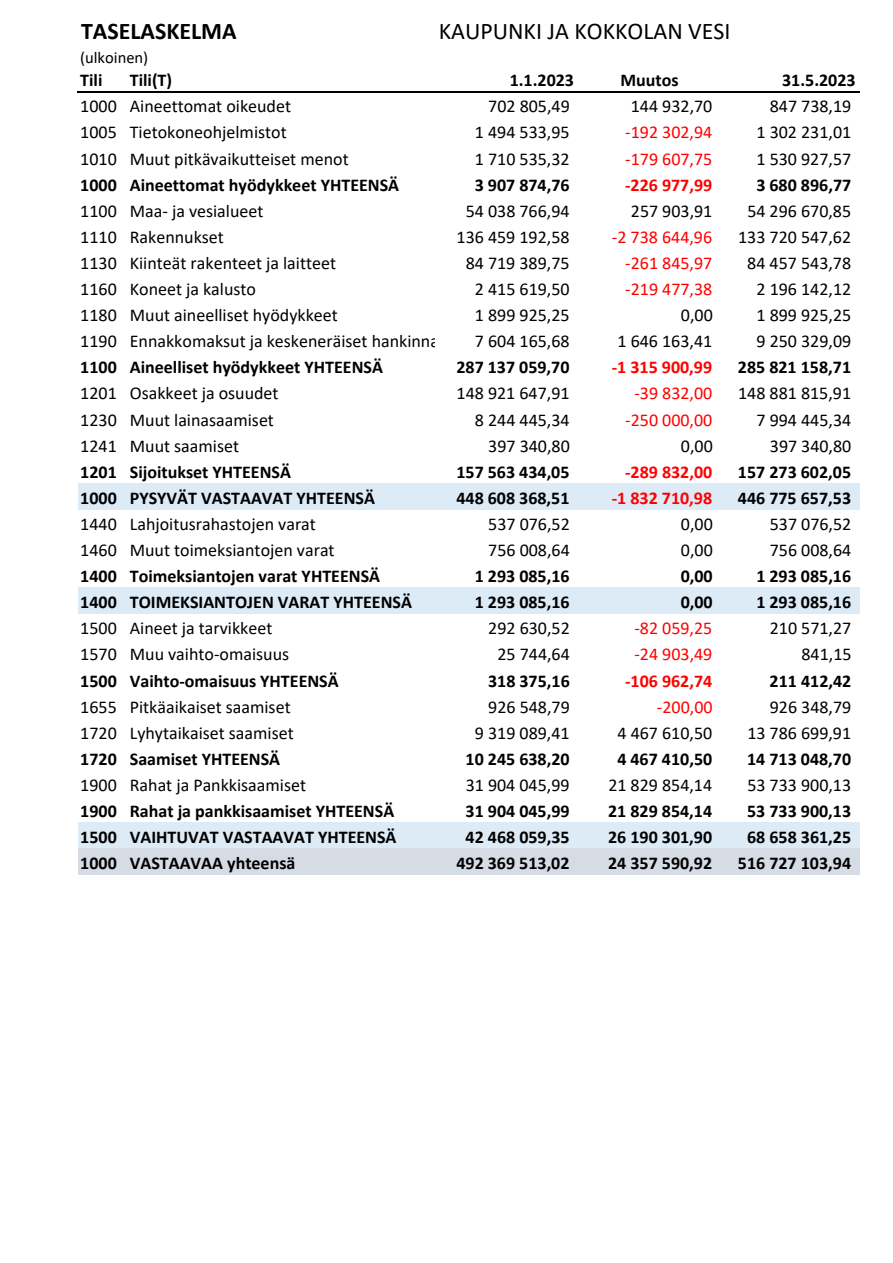
<style>
.page{position:relative;width:893px;height:1263px;background:#fff}
.page>*{position:absolute;margin:0;border:0;box-sizing:border-box;transform-origin:0 0}
.t1{font:24px "Calibri";color:#000}
.t2{font:700 24px "Calibri";color:#000}
.t3{font:18px "Calibri";color:#000}
.t4{font:700 18px "Calibri";color:#000}
.t5{font:18px "Calibri";color:#f00}
.t6{font:700 18px "Calibri";color:#f00}
.t7{font:16.5px "Calibri";color:#000}
</style>
<div class="page">
<div style="left:78px;top:483px;width:781px;height:26px;background:#ddebf7"></div>
<div style="left:78px;top:588px;width:781px;height:26px;background:#ddebf7"></div>
<div style="left:78px;top:822px;width:781px;height:27px;background:#ddebf7"></div>
<div style="left:78px;top:849px;width:781px;height:26px;background:#d6dce4"></div>
<hr style="left:77px;top:91px;width:782px;height:1px;background:#000">
<h1 class="t2" style="left:81px;top:21px;width:157px">TASELASKELMA</h1>
<h1 class="t1" style="left:439px;top:21px;width:293px">KAUPUNKI JA KOKKOLAN VESI</h1>
<p class="t7" style="left:80px;top:51px;width:70px">(ulkoinen)</p>
<p class="t4" style="left:80px;top:73px;width:24px">Tili</p>
<p class="t4" style="left:130px;top:73px;width:44px">Tili(T)</p>
<p class="t4" style="left:510px;top:73px;width:66px">1.1.2023</p>
<p class="t4" style="left:620px;top:73px;width:60px">Muutos</p>
<p class="t4" style="left:782px;top:73px;width:75px">31.5.2023</p>
<p class="t3" style="left:80px;top:99px;width:212px">1000 Aineettomat oikeudet</p>
<p class="t3" style="left:488px;top:99px;width:83px">702 805,49</p>
<p class="t3" style="left:631px;top:99px;width:83px">144 932,70</p>
<p class="t3" style="left:770px;top:99px;width:83px">847 738,19</p>
<p class="t3" style="left:80px;top:125px;width:208px">1005 Tietokoneohjelmistot</p>
<p class="t3" style="left:475px;top:125px;width:96px">1 494 533,95</p>
<p class="t5" style="left:625px;top:125px;width:89px">‐192 302,94</p>
<p class="t3" style="left:756px;top:125px;width:96px">1 302 231,01</p>
<p class="t3" style="left:80px;top:151px;width:270px">1010 Muut pitkävaikutteiset menot</p>
<p class="t3" style="left:475px;top:151px;width:96px">1 710 535,32</p>
<p class="t5" style="left:625px;top:151px;width:89px">‐179 607,75</p>
<p class="t3" style="left:756px;top:151px;width:96px">1 530 927,57</p>
<p class="t4" style="left:80px;top:177px;width:320px">1000 Aineettomat hyödykkeet YHTEENSÄ</p>
<p class="t4" style="left:475px;top:177px;width:96px">3 907 874,76</p>
<p class="t6" style="left:625px;top:177px;width:89px">‐226 977,99</p>
<p class="t4" style="left:756px;top:177px;width:96px">3 680 896,77</p>
<p class="t3" style="left:80px;top:203px;width:185px">1100 Maa‐ ja vesialueet</p>
<p class="t3" style="left:466px;top:203px;width:105px">54 038 766,94</p>
<p class="t3" style="left:631px;top:203px;width:83px">257 903,91</p>
<p class="t3" style="left:747px;top:203px;width:105px">54 296 670,85</p>
<p class="t3" style="left:80px;top:229px;width:145px">1110 Rakennukset</p>
<p class="t3" style="left:457px;top:229px;width:114px">136 459 192,58</p>
<p class="t5" style="left:612px;top:229px;width:102px">‐2 738 644,96</p>
<p class="t3" style="left:738px;top:229px;width:115px">133 720 547,62</p>
<p class="t3" style="left:80px;top:255px;width:257px">1130 Kiinteät rakenteet ja laitteet</p>
<p class="t3" style="left:466px;top:255px;width:105px">84 719 389,75</p>
<p class="t5" style="left:625px;top:255px;width:89px">‐261 845,97</p>
<p class="t3" style="left:747px;top:255px;width:105px">84 457 543,78</p>
<p class="t3" style="left:80px;top:282px;width:177px">1160 Koneet ja kalusto</p>
<p class="t3" style="left:475px;top:282px;width:96px">2 415 619,50</p>
<p class="t5" style="left:625px;top:282px;width:89px">‐219 477,38</p>
<p class="t3" style="left:756px;top:282px;width:96px">2 196 142,12</p>
<p class="t3" style="left:80px;top:308px;width:259px">1180 Muut aineelliset hyödykkeet</p>
<p class="t3" style="left:475px;top:308px;width:96px">1 899 925,25</p>
<p class="t3" style="left:681px;top:308px;width:33px">0,00</p>
<p class="t3" style="left:756px;top:308px;width:96px">1 899 925,25</p>
<p class="t3" style="left:80px;top:334px;width:360px">1190 Ennakkomaksut ja keskeneräiset hankinna</p>
<p class="t3" style="left:475px;top:334px;width:96px">7 604 165,68</p>
<p class="t3" style="left:617px;top:334px;width:96px">1 646 163,41</p>
<p class="t3" style="left:756px;top:334px;width:96px">9 250 329,09</p>
<p class="t4" style="left:80px;top:360px;width:304px">1100 Aineelliset hyödykkeet YHTEENSÄ</p>
<p class="t4" style="left:456px;top:360px;width:115px">287 137 059,70</p>
<p class="t6" style="left:612px;top:360px;width:102px">‐1 315 900,99</p>
<p class="t4" style="left:738px;top:360px;width:115px">285 821 158,71</p>
<p class="t3" style="left:80px;top:386px;width:200px">1201 Osakkeet ja osuudet</p>
<p class="t3" style="left:456px;top:386px;width:115px">148 921 647,91</p>
<p class="t5" style="left:634px;top:386px;width:79px">‐39 832,00</p>
<p class="t3" style="left:738px;top:386px;width:115px">148 881 815,91</p>
<p class="t3" style="left:80px;top:412px;width:195px">1230 Muut lainasaamiset</p>
<p class="t3" style="left:475px;top:412px;width:96px">8 244 445,34</p>
<p class="t5" style="left:625px;top:412px;width:89px">‐250 000,00</p>
<p class="t3" style="left:756px;top:412px;width:96px">7 994 445,34</p>
<p class="t3" style="left:80px;top:438px;width:160px">1241 Muut saamiset</p>
<p class="t3" style="left:488px;top:438px;width:83px">397 340,80</p>
<p class="t3" style="left:681px;top:438px;width:33px">0,00</p>
<p class="t3" style="left:770px;top:438px;width:83px">397 340,80</p>
<p class="t4" style="left:80px;top:464px;width:212px">1201 Sijoitukset YHTEENSÄ</p>
<p class="t4" style="left:456px;top:464px;width:115px">157 563 434,05</p>
<p class="t6" style="left:625px;top:464px;width:89px">‐289 832,00</p>
<p class="t4" style="left:738px;top:464px;width:115px">157 273 602,05</p>
<p class="t4" style="left:80px;top:490px;width:296px">1000 PYSYVÄT VASTAAVAT YHTEENSÄ</p>
<p class="t4" style="left:456px;top:490px;width:115px">448 608 368,51</p>
<p class="t6" style="left:612px;top:490px;width:102px">‐1 832 710,98</p>
<p class="t4" style="left:738px;top:490px;width:115px">446 775 657,53</p>
<p class="t3" style="left:80px;top:516px;width:237px">1440 Lahjoitusrahastojen varat</p>
<p class="t3" style="left:488px;top:516px;width:83px">537 076,52</p>
<p class="t3" style="left:681px;top:516px;width:33px">0,00</p>
<p class="t3" style="left:770px;top:516px;width:83px">537 076,52</p>
<p class="t3" style="left:80px;top:543px;width:256px">1460 Muut toimeksiantojen varat</p>
<p class="t3" style="left:488px;top:543px;width:83px">756 008,64</p>
<p class="t3" style="left:681px;top:543px;width:33px">0,00</p>
<p class="t3" style="left:770px;top:543px;width:83px">756 008,64</p>
<p class="t4" style="left:80px;top:569px;width:301px">1400 Toimeksiantojen varat YHTEENSÄ</p>
<p class="t4" style="left:475px;top:569px;width:96px">1 293 085,16</p>
<p class="t4" style="left:681px;top:569px;width:34px">0,00</p>
<p class="t4" style="left:756px;top:569px;width:96px">1 293 085,16</p>
<p class="t4" style="left:80px;top:595px;width:333px">1400 TOIMEKSIANTOJEN VARAT YHTEENSÄ</p>
<p class="t4" style="left:475px;top:595px;width:96px">1 293 085,16</p>
<p class="t4" style="left:681px;top:595px;width:34px">0,00</p>
<p class="t4" style="left:756px;top:595px;width:96px">1 293 085,16</p>
<p class="t3" style="left:80px;top:621px;width:194px">1500 Aineet ja tarvikkeet</p>
<p class="t3" style="left:488px;top:621px;width:83px">292 630,52</p>
<p class="t5" style="left:634px;top:621px;width:79px">‐82 059,25</p>
<p class="t3" style="left:770px;top:621px;width:83px">210 571,27</p>
<p class="t3" style="left:80px;top:647px;width:210px">1570 Muu vaihto‐omaisuus</p>
<p class="t3" style="left:497px;top:647px;width:74px">25 744,64</p>
<p class="t5" style="left:634px;top:647px;width:79px">‐24 903,49</p>
<p class="t3" style="left:801px;top:647px;width:52px">841,15</p>
<p class="t4" style="left:80px;top:673px;width:260px">1500 Vaihto‐omaisuus YHTEENSÄ</p>
<p class="t4" style="left:488px;top:673px;width:83px">318 375,16</p>
<p class="t6" style="left:625px;top:673px;width:89px">‐106 962,74</p>
<p class="t4" style="left:770px;top:673px;width:83px">211 412,42</p>
<p class="t3" style="left:80px;top:699px;width:212px">1655 Pitkäaikaiset saamiset</p>
<p class="t3" style="left:488px;top:699px;width:83px">926 548,79</p>
<p class="t5" style="left:657px;top:699px;width:57px">‐200,00</p>
<p class="t3" style="left:770px;top:699px;width:83px">926 348,79</p>
<p class="t3" style="left:80px;top:725px;width:215px">1720 Lyhytaikaiset saamiset</p>
<p class="t3" style="left:475px;top:725px;width:96px">9 319 089,41</p>
<p class="t3" style="left:617px;top:725px;width:96px">4 467 610,50</p>
<p class="t3" style="left:747px;top:725px;width:105px">13 786 699,91</p>
<p class="t4" style="left:80px;top:751px;width:201px">1720 Saamiset YHTEENSÄ</p>
<p class="t4" style="left:466px;top:751px;width:105px">10 245 638,20</p>
<p class="t4" style="left:617px;top:751px;width:96px">4 467 410,50</p>
<p class="t4" style="left:747px;top:751px;width:106px">14 713 048,70</p>
<p class="t3" style="left:80px;top:777px;width:227px">1900 Rahat ja Pankkisaamiset</p>
<p class="t3" style="left:466px;top:777px;width:105px">31 904 045,99</p>
<p class="t3" style="left:608px;top:777px;width:105px">21 829 854,14</p>
<p class="t3" style="left:747px;top:777px;width:105px">53 733 900,13</p>
<p class="t4" style="left:80px;top:804px;width:315px">1900 Rahat ja pankkisaamiset YHTEENSÄ</p>
<p class="t4" style="left:466px;top:804px;width:105px">31 904 045,99</p>
<p class="t4" style="left:608px;top:804px;width:106px">21 829 854,14</p>
<p class="t4" style="left:747px;top:804px;width:106px">53 733 900,13</p>
<p class="t4" style="left:80px;top:830px;width:318px">1500 VAIHTUVAT VASTAAVAT YHTEENSÄ</p>
<p class="t4" style="left:466px;top:830px;width:105px">42 468 059,35</p>
<p class="t4" style="left:608px;top:830px;width:106px">26 190 301,90</p>
<p class="t4" style="left:747px;top:830px;width:106px">68 658 361,25</p>
<p class="t4" style="left:80px;top:856px;width:217px">1000 VASTAAVAA yhteensä</p>
<p class="t4" style="left:456px;top:856px;width:115px">492 369 513,02</p>
<p class="t4" style="left:608px;top:856px;width:105px">24 357 590,92</p>
<p class="t4" style="left:738px;top:856px;width:115px">516 727 103,94</p>
</div>
